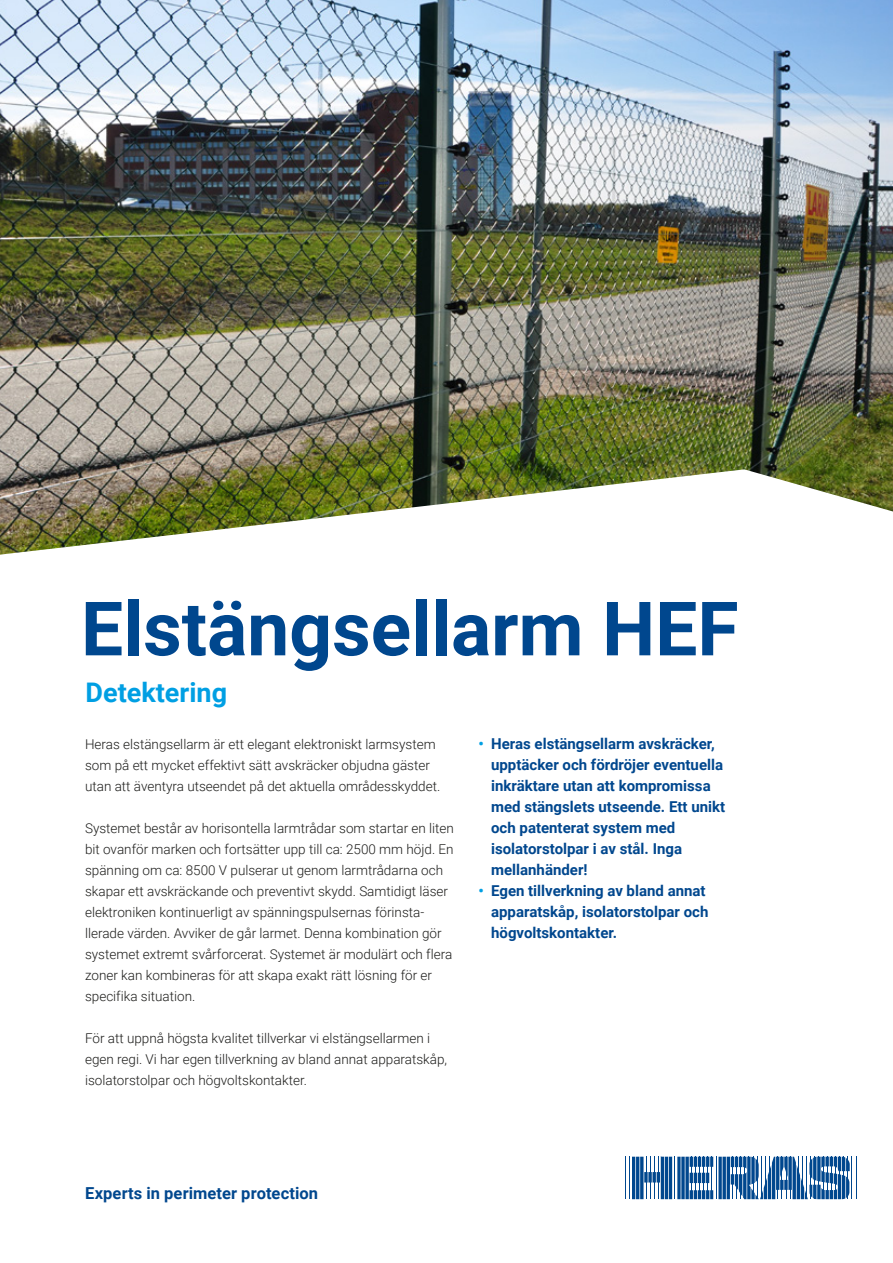
<style>
.page{position:relative;width:893px;height:1263px;background:#fff}
.page>*{position:absolute;margin:0;border:0;box-sizing:border-box;transform-origin:0 0}
.t1{font:700 75px "Roboto";color:#00478e}
.t2{font:700 27px "Roboto";color:#009fe3}
.t3{font:700 16.5px "Roboto";letter-spacing:.005em;color:#00478e}
.t4{font:700 15px/21px "Roboto";color:#00478e}
.t5{font:300 13.5px/21px "Roboto";color:#1d1d1b}
.s1{color:#009fe3}
</style>
<div class="page">
<img style="left:0;top:0;width:893px;height:555px">
<hr style="left:625px;top:1157px;width:1px;height:42px;background:#00478e">
<hr style="left:629px;top:1157px;width:1px;height:42px;background:#00478e">
<hr style="left:646px;top:1157px;width:1px;height:42px;background:#00478e">
<hr style="left:650px;top:1157px;width:1px;height:42px;background:#00478e">
<hr style="left:654px;top:1157px;width:1px;height:42px;background:#00478e">
<hr style="left:658px;top:1157px;width:1px;height:42px;background:#00478e">
<hr style="left:674px;top:1157px;width:1px;height:42px;background:#00478e">
<hr style="left:852px;top:1157px;width:1px;height:42px;background:#00478e">
<hr style="left:856px;top:1157px;width:1px;height:42px;background:#00478e">
<hr style="left:669px;top:1157px;width:3px;height:42px;background:#00478e">
<hr style="left:665px;top:1157px;width:3px;height:42px;background:#00478e">
<hr style="left:661px;top:1157px;width:3px;height:42px;background:#00478e">
<hr style="left:640px;top:1157px;width:3px;height:42px;background:#00478e">
<hr style="left:636px;top:1157px;width:3px;height:42px;background:#00478e">
<hr style="left:632px;top:1157px;width:3px;height:42px;background:#00478e">
<svg style="left:657px;top:1172px;width:3px;height:10px"></svg>
<svg style="left:652px;top:1172px;width:4px;height:10px"></svg>
<svg style="left:648px;top:1172px;width:4px;height:10px"></svg>
<svg style="left:644px;top:1172px;width:4px;height:10px"></svg>
<svg style="left:685px;top:1157px;width:4px;height:42px"></svg>
<svg style="left:681px;top:1157px;width:4px;height:42px"></svg>
<svg style="left:677px;top:1157px;width:4px;height:42px"></svg>
<svg style="left:690px;top:1157px;width:160px;height:42px"></svg>
<h1 class="t1" style="left:81px;top:576px;width:659px">Elstängsellarm HEF</h1>
<h2 class="t2" style="left:86px;top:673px;width:143px">Detektering</h2>
<p class="t5" style="left:85px;top:733px;width:357px">Heras elstängsellarm är ett elegant elektroniskt larmsystem som på ett mycket effektivt sätt avskräcker objudna gäster utan att äventyra utseendet på det aktuella områdesskyddet.</p>
<p class="t5" style="left:85px;top:817px;width:370px">Systemet består av horisontella larmtrådar som startar en liten bit ovanför marken och fortsätter upp till ca: 2500 mm höjd. En spänning om ca: 8500 V pulserar ut genom larmtrådarna och skapar ett avskräckande och preventivt skydd. Samtidigt läser elektroniken kontinuerligt av spänningspulsernas förinsta&shy;llerade värden. Avviker de går larmet. Denna kombination gör systemet extremt svårforcerat. Systemet är modulärt och flera zoner kan kombineras för att skapa exakt rätt lösning för er specifika situation.</p>
<p class="t5" style="left:85px;top:1027px;width:364px">För att uppnå högsta kvalitet tillverkar vi elstängsellarmen i egen regi. Vi har egen tillverkning av bland annat apparatskåp, isolatorstolpar och högvoltskontakter.</p>
<p class="t4" style="left:491px;top:732px;width:236px;text-indent:-13px"><span class="s1">•</span> Heras elstängsellarm avskräcker, upptäcker och fördröjer eventuella inkräktare utan att kompromissa med stängslets utseende. Ett unikt och patenterat system med isolatorstolpar i av stål. Inga mellanhänder!</p>
<p class="t4" style="left:491px;top:879px;width:219px;text-indent:-13px"><span class="s1">•</span> Egen tillverkning av bland annat apparatskåp, isolatorstolpar och högvoltskontakter.</p>
<p class="t3" style="left:85px;top:1181px;width:235px">Experts in perimeter protection</p>
</div>
